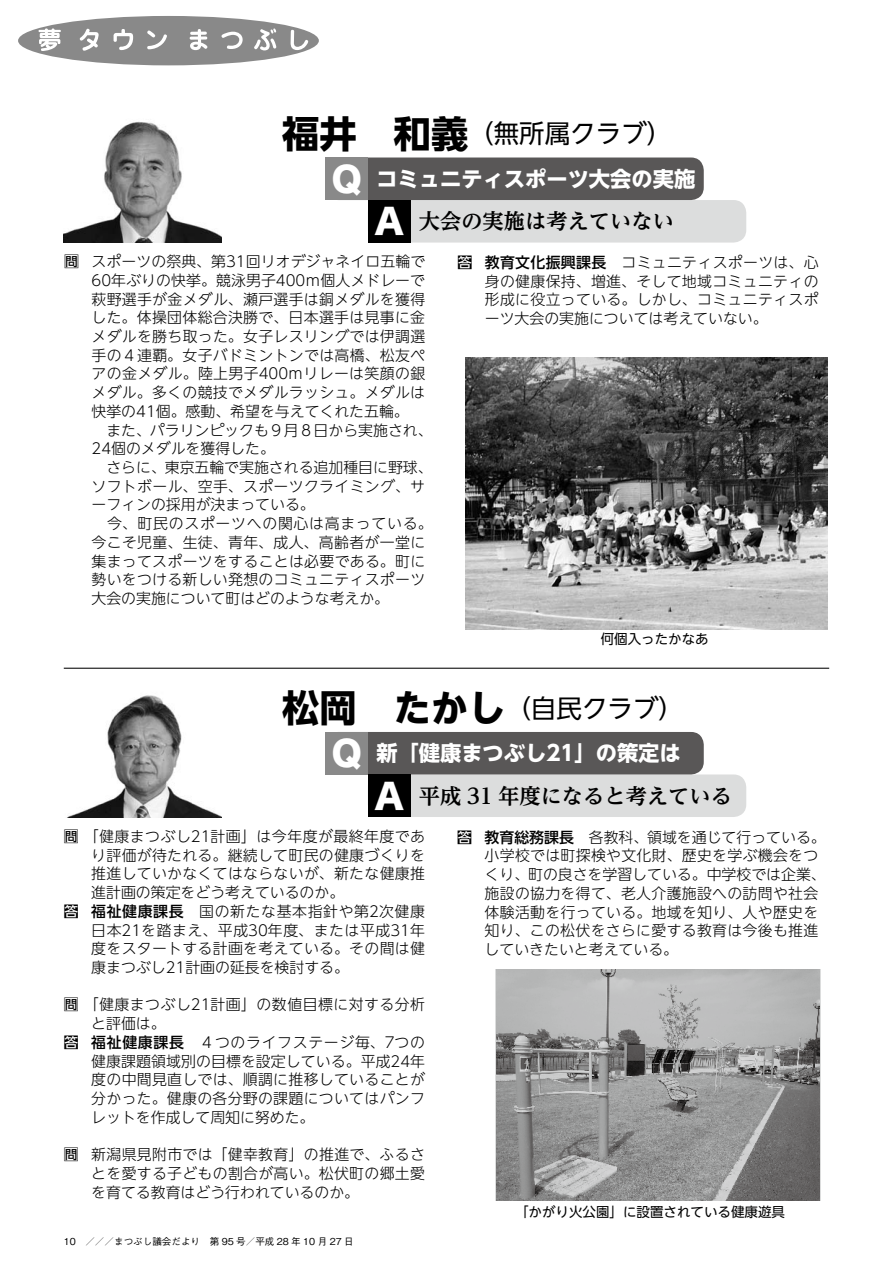
<style>
.page{position:relative;width:893px;height:1263px;background:#fff}
.page>*{position:absolute;margin:0;border:0;box-sizing:border-box;transform-origin:0 0}
.t1{font:700 37.2px "UD Shin Go NT Pro";color:#000}
.t2{font:34.05px "Hira Kaku Std W8";color:#fff}
.t3{font:25.5px "UD Shin Go NT Pro";color:#000}
.t4{font:700 21.3px "UD Shin Go NT Pro";color:#fff}
.t5{font:700 21.3px "UD Reimin Pro";color:#000}
.t6{font:300 14.85px/18.8px "UD Shin Go NT Pro";letter-spacing:.02em;color:#000}
.t7{font:500 14.85px "UD Shin Go NT Pro";color:#000}
.t8{font:13.5px "UD Shin Go NT Pro";color:#000}
.t9{font:500 9.6px "Gothic BBB Pro";color:#000}
.s1{font-weight:700;font-size:37.2px}
.s2{font-weight:500}
.s3{font-weight:400;font-size:25.5px}
</style>
<div class="page">
<hr style="left:64px;top:668px;width:765px;height:1px;background:#000">
<div style="left:18px;top:16px;width:301px;height:49px;background:#898989;border-radius:50%"></div>
<svg style="left:39px;top:28px;width:22px;height:23px"></svg>
<svg style="left:80px;top:29px;width:19px;height:22px"></svg>
<svg style="left:114px;top:29px;width:19px;height:21px"></svg>
<svg style="left:147px;top:31px;width:20px;height:18px"></svg>
<svg style="left:190px;top:29px;width:17px;height:21px"></svg>
<svg style="left:222px;top:32px;width:21px;height:17px"></svg>
<svg style="left:291px;top:30px;width:17px;height:20px"></svg>
<svg style="left:254px;top:28px;width:22px;height:22px"></svg>
<div style="left:368px;top:200px;width:378px;height:43px;background:#dcdddd;border-radius:13px"></div>
<div style="left:325px;top:157px;width:379px;height:43px;background:#595757;border-radius:13px"></div>
<div style="left:325px;top:157px;width:43px;height:43px;background:#898989"></div>
<div style="left:368px;top:200px;width:42px;height:43px;background:#000"></div>
<img style="left:64px;top:121px;width:157px;height:121px">
<img style="left:465px;top:357px;width:363px;height:272px">
<img style="left:68px;top:695px;width:153px;height:122px">
<div style="left:368px;top:774px;width:378px;height:43px;background:#dcdddd;border-radius:13px"></div>
<div style="left:325px;top:732px;width:379px;height:42px;background:#595757;border-radius:13px"></div>
<div style="left:325px;top:732px;width:43px;height:42px;background:#898989"></div>
<div style="left:368px;top:774px;width:42px;height:43px;background:#000"></div>
<img style="left:496px;top:969px;width:324px;height:232px">
<p class="t7" style="left:64px;top:249px;width:16px">問</p>
<h3 class="t3" style="left:245px;top:113px;width:429px"><span class="s1">　福井　和義</span>（無所属クラブ）</h3>
<h2 class="t2" style="left:332px;top:160px;width:32px">Q</h2>
<h2 class="t2" style="left:374px;top:203px;width:31px">A</h2>
<h3 class="t4" style="left:376px;top:161px;width:320px">コミュニティスポーツ大会の実施</h3>
<h3 class="t5" style="left:419px;top:204px;width:257px">大会の実施は考えていない</h3>
<p class="t6" style="left:92px;top:252px;width:343px">スポーツの祭典、第31回リオデジャネイロ五輪で<br>60年ぶりの快挙。競泳男子400ｍ個人メドレーで萩野選手が金メダル、瀬戸選手は銅メダルを獲得した。体操団体総合決勝で、日本選手は見事に金メダルを勝ち取った。女子レスリングでは伊調選手の４連覇。女子バドミントンでは高橋、松友ペアの金メダル。陸上男子400ｍリレーは笑顔の銀メダル。多くの競技でメダルラッシュ。メダルは快挙の41個。感動、希望を与えてくれた五輪。<br>　また、パラリンピックも９月８日から実施され、<br>24個のメダルを獲得した。<br>　さらに、東京五輪で実施される追加種目に野球、ソフトボール、空手、スポーツクライミング、サーフィンの採用が決まっている。<br>　今、町民のスポーツへの関心は高まっている。今こそ児童、生徒、青年、成人、高齢者が一堂に集まってスポーツをすることは必要である。町に勢いをつける新しい発想のコミュニティスポーツ大会の実施について町はどのような考えか。</p>
<p class="t6" style="left:485px;top:252px;width:335px;text-align:justify;text-indent:-28px"><span class="s2">答 教育文化振興課長</span>　コミュニティスポーツは、心身の健康保持、増進、そして地域コミュニティの形成に役立っている。しかし、コミュニティスポーツ大会の実施については考えていない。</p>
<p class="t8" style="left:601px;top:628px;width:109px">何個入ったかなあ</p>
<h1 class="t1" style="left:245px;top:678px;width:441px">　松岡　たかし<span class="s3">（自民クラブ）</span></h1>
<h2 class="t2" style="left:332px;top:734px;width:32px">Q</h2>
<h2 class="t2" style="left:374px;top:777px;width:31px">A</h2>
<h3 class="t4" style="left:376px;top:736px;width:306px">新「健康まつぶし21」の策定は</h3>
<h3 class="t5" style="left:419px;top:778px;width:315px">平成 31 年度になると考えている</h3>
<p class="t6" style="left:64px;top:826px;width:363px"><span class="s2">問</span>「健康まつぶし21計画」は今年度が最終年度であ</p>
<p class="t7" style="left:64px;top:899px;width:16px">答</p>
<p class="t6" style="left:91px;top:845px;width:335px">り評価が待たれる。継続して町民の健康づくりを推進していかなくてはならないが、新たな健康推進計画の策定をどう考えているのか。<br><span class="s2">福祉健康課長</span>　国の新たな基本指針や第2次健康日本21を踏まえ、平成30年度、または平成31年度をスタートする計画を考えている。その間は健康まつぶし21計画の延長を検討する。</p>
<p class="t6" style="left:64px;top:995px;width:363px"><span class="s2">問</span>「健康まつぶし21計画」の数値目標に対する分析</p>
<p class="t7" style="left:64px;top:1030px;width:16px">答</p>
<p class="t6" style="left:91px;top:1013px;width:335px">と評価は。<br><span class="s2">福祉健康課長</span>　４つのライフステージ毎、7つの健康課題領域別の目標を設定している。平成24年度の中間見直しでは、順調に推移していることが分かった。健康の各分野の課題についてはパンフレットを作成して周知に努めた。</p>
<p class="t6" style="left:91px;top:1144px;width:335px;text-align:justify">新潟県見附市では「健幸教育」の推進で、ふるさとを愛する子どもの割合が高い。松伏町の郷土愛を育てる教育はどう行われているのか。</p>
<p class="t7" style="left:64px;top:1142px;width:16px">問</p>
<p class="t9" style="left:64px;top:1234px;width:291px">10　／／／まつぶし議会だより 第 95 号／平成 28 年 10 月 27 日</p>
<p class="t6" style="left:485px;top:827px;width:343px;text-indent:-28px"><span class="s2">答 教育総務課長</span>　各教科、領域を通じて行っている。小学校では町探検や文化財、歴史を学ぶ機会をつくり、町の良さを学習している。中学校では企業、施設の協力を得て、老人介護施設への訪問や社会体験活動を行っている。地域を知り、人や歴史を知り、この松伏をさらに愛する教育は今後も推進していきたいと考えている。</p>
<p class="t8" style="left:515px;top:1200px;width:271px">「かがり火公園」に設置されている健康遊具</p>
</div>
